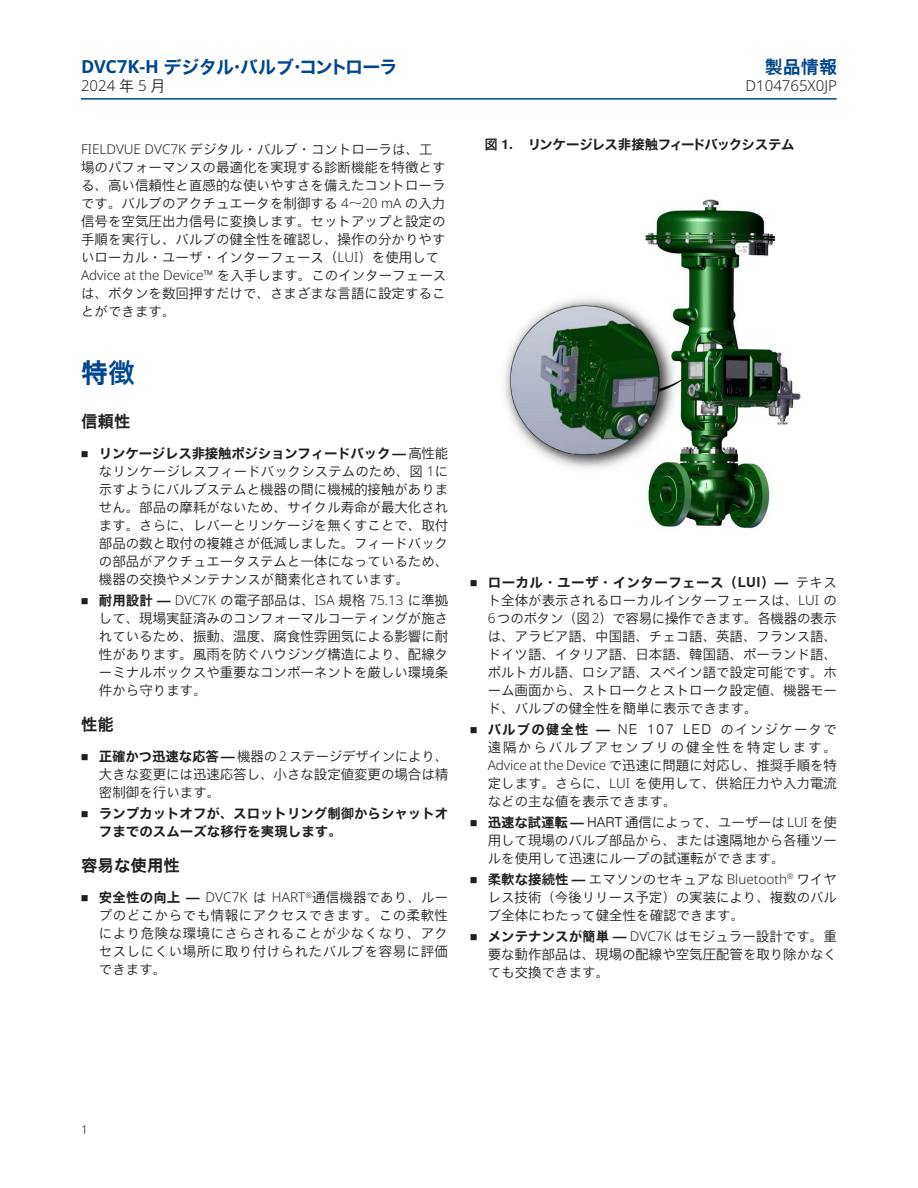
<style>
.page{position:relative;width:918px;height:1188px;background:#fff}
.page>*{position:absolute;margin:0;border:0;box-sizing:border-box;transform-origin:0 0}
.t1{font:700 27px "Nimbus Sans JAP";color:#01478d}
.t2{font:700 18px "Nimbus Sans JAP";letter-spacing:-.045em;color:#01478d}
.t3{font:700 18px "Nimbus Sans JAP";letter-spacing:-.02em;color:#01478d}
.t4{font:700 16.5px "Nimbus Sans JAP";color:#231f20}
.t5{font:300 15px "Noto Sans";color:#231f20}
.t6{font:300 13.5px/18px "Nimbus Sans JAP";color:#231f20;text-align:justify}
.t7{font:300 13.5px "Noto Sans";color:#231f20}
.t8{font:300 13.5px/18px "Nimbus Sans JAP";letter-spacing:.13em;color:#231f20}
.t9{font:700 13.5px/18px "Nimbus Sans JAP";letter-spacing:-.005em;color:#231f20}
.t10{font:700 13.5px "Nimbus Sans JAP";letter-spacing:-.05em;color:#231f20}
.t11{font:300 12px "Noto Sans";color:#231f20}
.s1{font-family:"Noto Sans"}
.s2{font-family:"Nimbus Sans JAP"}
.s3{font-weight:700}
.s4{font-family:"Nimbus Sans JAP";font-weight:700}
</style>
<div class="page">
<hr style="left:81px;top:98px;width:756px;height:2px;background:#01478d">
<img style="left:504px;top:199px;width:297px;height:330px">
<h2 class="t2" style="left:81px;top:53px;width:318px"><span class="s1">DVC7K-H</span> デジタル・バルブ・コントローラ</h2>
<h2 class="t3" style="left:765px;top:53px;width:74px">製品情報</h2>
<p class="t5" style="left:81px;top:77px;width:86px">2024 <span class="s2">年</span> 5 <span class="s2">月</span></p>
<p class="t5" style="left:746px;top:77px;width:93px">D104765X0JP</p>
<p class="t6" style="left:81px;top:140px;width:366px;text-align:left"><span class="s1">FIELDVUE DVC7K</span> デジタル・バルブ・コントローラは、工場のパフォーマンスの最適化を実現する診断機能を特徴とする、高い信頼性と直感的な使いやすさを備えたコントローラです。バルブのアクチュエータを制御する <span class="s1">4</span>～<span class="s1">20 mA</span> の入力信号を空気圧出力信号に変換します。セットアップと設定の手順を実行し、バルブの健全性を確認し、操作の分かりやすいローカル・ユーザ・インターフェース（<span class="s1">LUI</span>）を使用して</p>
<p class="t7" style="left:81px;top:267px;width:367px">Advice at the Device™ <span class="s2">を入手します。このインターフェース</span></p>
<p class="t6" style="left:81px;top:284px;width:366px">は、ボタンを数回押すだけで、さまざまな言語に設定することができます。</p>
<h1 class="t1" style="left:81px;top:352px;width:55px">特徴</h1>
<p class="t4" style="left:81px;top:408px;width:51px">信頼性</p>
<p class="t6" style="left:99px;top:445px;width:351px"><span class="s3">リンケージレス非接触ポジションフィードバック —</span> 高性能なリンケージレスフィードバックシステムのため、図 <span class="s1">1</span>に示すようにバルブステムと機器の間に機械的接触がありません。部品の摩耗がないため、サイクル寿命が最大化されます。さらに、レバーとリンケージを無くすことで、取付部品の数と取付の複雑さが低減しました。フィードバックの部品がアクチュエータステムと一体になっているため、機器の交換やメンテナンスが簡素化されています。</p>
<p class="t7" style="left:99px;top:593px;width:351px"><span class="s4">耐用設計 —</span> DVC7K <span class="s2">の電子部品は、</span>ISA <span class="s2">規格</span> 75.13 <span class="s2">に準拠</span></p>
<p class="t6" style="left:99px;top:610px;width:351px">して、現場実証済みのコンフォーマルコーティングが施されているため、振動、温度、腐食性雰囲気による影響に耐性があります。風雨を防ぐハウジング構造により、配線ターミナルボックスや重要なコンポーネントを厳しい環境条件から守ります。</p>
<p class="t4" style="left:81px;top:711px;width:34px">性能</p>
<p class="t6" style="left:99px;top:748px;width:351px"><span class="s3">正確かつ迅速な応答 —</span> 機器の <span class="s1">2</span> ステージデザインにより、大きな変更には迅速応答し、小さな設定値変更の場合は精密制御を行います。</p>
<p class="t9" style="left:99px;top:805px;width:351px">ランプカットオフが、スロットリング制御からシャットオフまでのスムーズな移行を実現します。</p>
<p class="t4" style="left:81px;top:852px;width:100px">容易な使用性</p>
<p class="t6" style="left:99px;top:889px;width:351px"><span class="s3">安全性の向上 —</span> <span class="s1">DVC7K</span> は <span class="s1">HART</span><sup>®</sup>通信機器であり、ループのどこからでも情報にアクセスできます。この柔軟性により危険な環境にさらされることが少なくなり、アクセスしにくい場所に取り付けられたバルブを容易に評価できます。</p>
<p class="t10" style="left:484px;top:134px;width:312px">図 1. リンケージレス非接触フィードバックシステム</p>
<p class="t6" style="left:488px;top:573px;width:351px"><span class="s3">ローカル・ユーザ・インターフェース（LUI）—</span> テキスト全体が表示されるローカルインターフェースは、<span class="s1">LUI</span> の<span class="s1">6</span> つのボタン（図 <span class="s1">2</span>）で容易に操作できます。各機器の表示は、アラビア語、中国語、チェコ語、英語、フランス語、ドイツ語、イタリア語、日本語、韓国語、ポーランド語、ポルトガル語、ロシア語、スペイン語で設定可能です。ホーム画面から、ストロークとストローク設定値、機器モード、バルブの健全性を簡単に表示できます。</p>
<p class="t8" style="left:488px;top:720px;width:351px"><span class="s3">バルブの健全性 —</span> NE 107 LED のインジケータで遠隔からバルブアセンブリの健全性を特定します。</p>
<p class="t7" style="left:488px;top:757px;width:351px">Advice at the Device <span class="s2">で迅速に問題に対応し、推奨手順を特</span></p>
<p class="t6" style="left:488px;top:774px;width:351px">定します。さらに、<span class="s1">LUI</span> を使用して、供給圧力や入力電流などの主な値を表示できます。</p>
<p class="t6" style="left:488px;top:813px;width:351px"><span class="s3">迅速な試運転 —</span> HART 通信によって、ユーザーは <span class="s1">LUI</span> を使用して現場のバルブ部品から、または遠隔地から各種ツールを使用して迅速にループの試運転ができます。</p>
<p class="t6" style="left:488px;top:870px;width:351px"><span class="s3">柔軟な接続性 —</span> エマソンのセキュアな <span class="s1">Bluetooth</span><sup>®</sup> ワイヤレス技術（今後リリース予定）の実装により、複数のバルブ全体にわたって健全性を確認できます。</p>
<p class="t6" style="left:488px;top:927px;width:351px"><span class="s3">メンテナンスが簡単 —</span> <span class="s1">DVC7K</span> はモジュラー設計です。重要な動作部品は、現場の配線や空気圧配管を取り除かなくても交換できます。</p>
<p class="t11" style="left:81px;top:1123px;width:8px">1</p>
</div>
